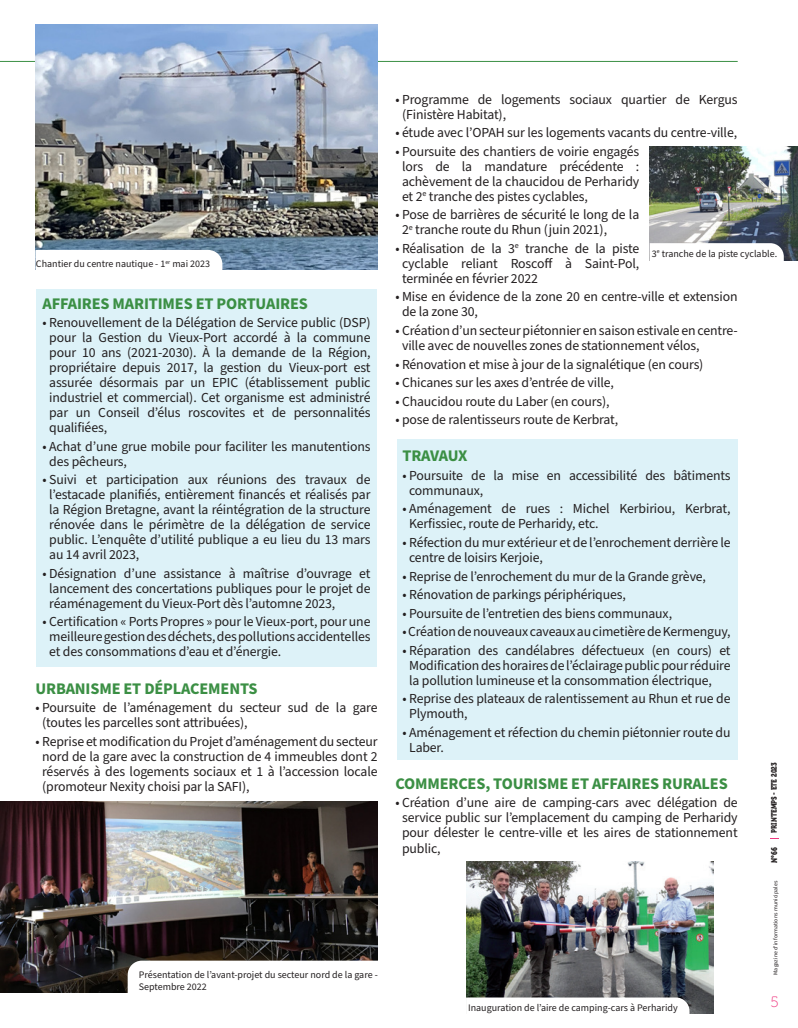
<style>
.page{position:relative;width:798px;height:1028px;background:#fff}
.page>*{position:absolute;margin:0;border:0;box-sizing:border-box;transform-origin:0 0}
.t1{font:700 16.25px "Source Sans Pro";letter-spacing:-.01em;color:#3b8f44}
.t2{font:15px "Museo 100";color:#ef377f}
.t3{font:13.75px/15px "Source Sans Pro";letter-spacing:-.01em;color:#231f20}
.t4{font:10px/12px "Source Sans Pro";color:#231f20}
.t5{font:8.25px "Museo 900";color:#231f20;scale:.8 1}
.t6{font:7.75px "Museo 900";color:#231f20;scale:.8 1}
.t7{font:5.75px "Source Sans Pro";letter-spacing:.02em;color:#231f20}
</style>
<div class="page">
<hr style="left:0;top:61px;width:737px;height:1px;background:#3b8f44">
<img style="left:35px;top:25px;width:342px;height:244px">
<svg style="left:35px;top:250px;width:187px;height:20px"></svg>
<div style="left:36px;top:289px;width:341px;height:377px;background:#ddf2f8"></div>
<div style="left:396px;top:439px;width:341px;height:321px;background:#ddf2f8"></div>
<img style="left:0;top:801px;width:377px;height:191px">
<svg style="left:128px;top:960px;width:250px;height:32px"></svg>
<img style="left:649px;top:146px;width:148px;height:115px">
<svg style="left:649px;top:243px;width:134px;height:18px"></svg>
<img style="left:466px;top:861px;width:247px;height:152px">
<svg style="left:466px;top:997px;width:223px;height:16px"></svg>
<p class="t4" style="left:36px;top:258px;width:175px">Chantier du centre nautique - 1<sup>er</sup> mai 2023</p>
<p class="t1" style="left:43px;top:292px;width:267px">AFFAIRES MARITIMES ET PORTUAIRES</p>
<p class="t3" style="left:49px;top:315px;width:323px;text-align:justify;text-indent:-7px">• Renouvellement de la Délégation de Service public (DSP) pour la Gestion du Vieux-Port accordé à la commune pour 10 ans (2021-2030). À la demande de la Région, propriétaire depuis 2017, la gestion du Vieux-port est assurée désormais par un EPIC (établissement public industriel et commercial). Cet organisme est administré par un Conseil d’élus roscovites et de personnalités qualifiées,</p>
<p class="t3" style="left:49px;top:439px;width:322px;text-indent:-7px">• Achat d’une grue mobile pour faciliter les manutentions des pêcheurs,</p>
<p class="t3" style="left:49px;top:472px;width:323px;text-align:justify;text-indent:-7px">• Suivi et participation aux réunions des travaux de l’estacade planifiés, entièrement financés et réalisés par la Région Bretagne, avant la réintégration de la structure rénovée dans le périmètre de la délégation de service public. L’enquête d’utilité publique a eu lieu du 13 mars au 14 avril 2023,</p>
<p class="t3" style="left:49px;top:566px;width:323px;text-align:justify;text-indent:-7px">• Désignation d’une assistance à maîtrise d’ouvrage et lancement des concertations publiques pour le projet de réaménagement du Vieux-Port dès l’automne 2023,</p>
<p class="t3" style="left:49px;top:615px;width:322px;text-align:justify;text-indent:-7px">• Certification « Ports Propres » pour le Vieux-port, pour une meilleure gestion des déchets, des pollutions accidentelles et des consommations d’eau et d’énergie.</p>
<p class="t1" style="left:35px;top:677px;width:223px">URBANISME ET DÉPLACEMENTS</p>
<p class="t3" style="left:42px;top:700px;width:337px;text-indent:-7px">• Poursuite de l’aménagement du secteur sud de la gare (toutes les parcelles sont attribuées),</p>
<p class="t3" style="left:42px;top:734px;width:337px;text-align:justify;text-indent:-7px">• Reprise et modification du Projet d’aménagement du secteur nord de la gare avec la construction de 4 immeubles dont 2 réservés à des logements sociaux et 1 à l’accession locale (promoteur Nexity choisi par la SAFI),</p>
<p class="t4" style="left:139px;top:969px;width:240px">Présentation de l’avant-projet du secteur nord de la gare -<br>Septembre 2022</p>
<p class="t3" style="left:402px;top:92px;width:337px;text-indent:-7px">• Programme de logements sociaux quartier de Kergus (Finistère Habitat),</p>
<p class="t3" style="left:395px;top:125px;width:343px">• étude avec l’OPAH sur les logements vacants du centre-ville,</p>
<p class="t3" style="left:402px;top:144px;width:239px;text-align:justify;text-indent:-7px">• Poursuite des chantiers de voirie engagés lors de la mandature précédente : achèvement de la chaucidou de Perharidy et 2<sup>e</sup> tranche des pistes cyclables,</p>
<p class="t3" style="left:402px;top:208px;width:239px;text-indent:-7px">• Pose de barrières de sécurité le long de la<br>2<sup>e</sup> tranche route du Rhun (juin 2021),</p>
<p class="t3" style="left:402px;top:241px;width:239px;text-align:justify;text-indent:-7px">• Réalisation de la 3<sup>e</sup> tranche de la piste cyclable reliant Roscoff à Saint-Pol, terminée en février 2022</p>
<p class="t3" style="left:402px;top:290px;width:337px;text-indent:-7px">• Mise en évidence de la zone 20 en centre-ville et extension de la zone 30,</p>
<p class="t3" style="left:402px;top:323px;width:337px;text-indent:-7px">• Création d’un secteur piétonnier en saison estivale en centre&shy;ville avec de nouvelles zones de stationnement vélos,</p>
<p class="t3" style="left:395px;top:357px;width:309px">• Rénovation et mise à jour de la signalétique (en cours)</p>
<p class="t3" style="left:395px;top:375px;width:220px">• Chicanes sur les axes d’entrée de ville,</p>
<p class="t3" style="left:395px;top:394px;width:215px">• Chaucidou route du Laber (en cours),</p>
<p class="t3" style="left:395px;top:412px;width:224px">• pose de ralentisseurs route de Kerbrat,</p>
<p class="t1" style="left:402px;top:445px;width:67px">TRAVAUX</p>
<p class="t3" style="left:409px;top:468px;width:323px;text-indent:-7px">• Poursuite de la mise en accessibilité des bâtiments communaux,</p>
<p class="t3" style="left:409px;top:502px;width:323px;text-indent:-7px">• Aménagement de rues : Michel Kerbiriou, Kerbrat,<br>Kerfissiec, route de Perharidy, etc.</p>
<p class="t3" style="left:409px;top:535px;width:323px;text-indent:-7px">• Réfection du mur extérieur et de l’enrochement derrière le centre de loisirs Kerjoie,</p>
<p class="t3" style="left:402px;top:569px;width:305px">• Reprise de l’enrochement du mur de la Grande grève,</p>
<p class="t3" style="left:402px;top:587px;width:225px">• Rénovation de parkings périphériques,</p>
<p class="t3" style="left:402px;top:606px;width:271px">• Poursuite de l’entretien des biens communaux,</p>
<p class="t3" style="left:402px;top:624px;width:329px">• Création de nouveaux caveaux au cimetière de Kermenguy,</p>
<p class="t3" style="left:409px;top:643px;width:323px;text-align:justify;text-indent:-7px">• Réparation des candélabres défectueux (en cours) et Modification des horaires de l’éclairage public pour réduire la pollution lumineuse et la consommation électrique,</p>
<p class="t3" style="left:409px;top:691px;width:323px;text-indent:-7px">• Reprise des plateaux de ralentissement au Rhun et rue de<br>Plymouth,</p>
<p class="t3" style="left:409px;top:725px;width:323px;text-indent:-7px">• Aménagement et réfection du chemin piétonnier route du<br>Laber.</p>
<p class="t1" style="left:395px;top:772px;width:334px">COMMERCES, TOURISME ET AFFAIRES RURALES</p>
<p class="t3" style="left:402px;top:796px;width:337px;text-align:justify;text-indent:-7px">• Création d’une aire de camping-cars avec délégation de service public sur l’emplacement du camping de Perharidy pour délester le centre-ville et les aires de stationnement public,</p>
<p class="t4" style="left:651px;top:247px;width:127px">3<sup>e</sup> tranche de la piste cyclable.</p>
<p class="t6" style="left:769px;top:832px;width:89px;rotate:-90deg">PRINTEMPS - ETE 2023</p>
<p class="t5" style="left:769px;top:863px;width:22px;rotate:-90deg">N°66</p>
<p class="t4" style="left:468px;top:1002px;width:211px">Inauguration de l’aire de camping-cars à Perharidy</p>
<p class="t7" style="left:771px;top:974px;width:95px;rotate:-90deg">Magazine d'informations municipales</p>
<p class="t2" style="left:770px;top:993px;width:10px">5</p>
</div>
